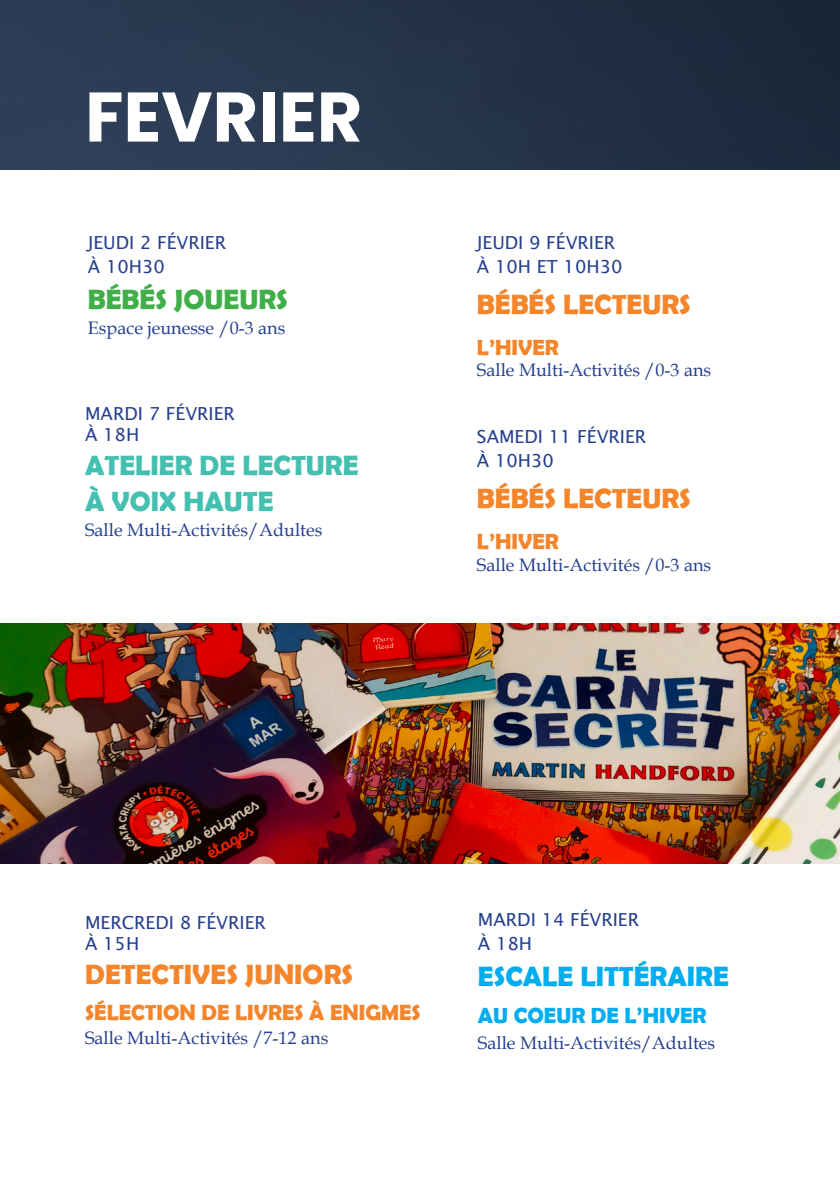
<style>
.page{position:relative;width:840px;height:1191px;background:#fff}
.page>*{position:absolute;margin:0;border:0;box-sizing:border-box;transform-origin:0 0}
.t1{font:700 70px "Poppins";color:#fff}
.t2{font:700 28px "Berlin Sans FB Demi";color:#f5852a}
.t3{font:700 28px "Berlin Sans FB Demi";color:#44bfb0}
.t4{font:700 28px "Berlin Sans FB Demi";color:#00aeef}
.t5{font:700 28px "Berlin Sans FB Demi";color:#40ae49}
.t6{font:700 22px "Berlin Sans FB Demi";color:#f5852a}
.t7{font:700 22px "Berlin Sans FB Demi";color:#00aeef}
.t8{font:18px "Book Antiqua";color:#253f8e}
.t9{font:18px "Lucida Sans";color:#253f8e}
</style>
<div class="page">
<img style="left:0;top:0;width:839px;height:170px">
<img style="left:0;top:624px;width:839px;height:239px">
<p class="t1" style="left:85px;top:76px;width:279px">FEVRIER</p>
<p class="t9" style="left:88px;top:232px;width:140px">JEUDI 2 FÉVRIER</p>
<p class="t9" style="left:88px;top:256px;width:78px">À 10H30</p>
<p class="t5" style="left:88px;top:283px;width:201px">BÉBÉS JOUEURS</p>
<p class="t8" style="left:88px;top:316px;width:199px">Espace jeunesse /0-3 ans</p>
<p class="t9" style="left:85px;top:403px;width:151px">MARDI 7 FÉVRIER</p>
<p class="t9" style="left:85px;top:424px;width:56px">À 18H</p>
<p class="t3" style="left:85px;top:449px;width:275px">ATELIER DE LECTURE</p>
<p class="t3" style="left:85px;top:485px;width:190px">À VOIX HAUTE</p>
<p class="t8" style="left:85px;top:518px;width:239px">Salle Multi-Activités/Adultes</p>
<p class="t9" style="left:476px;top:232px;width:140px">JEUDI 9 FÉVRIER</p>
<p class="t9" style="left:476px;top:256px;width:147px">À 10H ET 10H30</p>
<p class="t2" style="left:476px;top:288px;width:215px">BÉBÉS LECTEURS</p>
<p class="t6" style="left:476px;top:334px;width:83px">L’HIVER</p>
<p class="t8" style="left:476px;top:357px;width:235px">Salle Multi-Activités /0-3 ans</p>
<p class="t9" style="left:476px;top:426px;width:171px">SAMEDI 11 FÉVRIER</p>
<p class="t9" style="left:476px;top:450px;width:78px">À 10H30</p>
<p class="t2" style="left:476px;top:482px;width:215px">BÉBÉS LECTEURS</p>
<p class="t6" style="left:476px;top:528px;width:83px">L’HIVER</p>
<p class="t8" style="left:476px;top:552px;width:235px">Salle Multi-Activités /0-3 ans</p>
<p class="t9" style="left:85px;top:912px;width:182px">MERCREDI 8 FÉVRIER</p>
<p class="t9" style="left:85px;top:933px;width:56px">À 15H</p>
<p class="t2" style="left:85px;top:958px;width:269px">DETECTIVES JUNIORS</p>
<p class="t6" style="left:85px;top:999px;width:337px">SÉLECTION DE LIVRES À ENIGMES</p>
<p class="t8" style="left:85px;top:1025px;width:244px">Salle Multi-Activités /7-12 ans</p>
<p class="t9" style="left:477px;top:909px;width:162px">MARDI 14 FÉVRIER</p>
<p class="t9" style="left:477px;top:933px;width:56px">À 18H</p>
<p class="t4" style="left:477px;top:960px;width:252px">ESCALE LITTÉRAIRE</p>
<p class="t7" style="left:477px;top:1002px;width:230px">AU COEUR DE L’HIVER</p>
<p class="t8" style="left:477px;top:1030px;width:239px">Salle Multi-Activités/Adultes</p>
</div>
